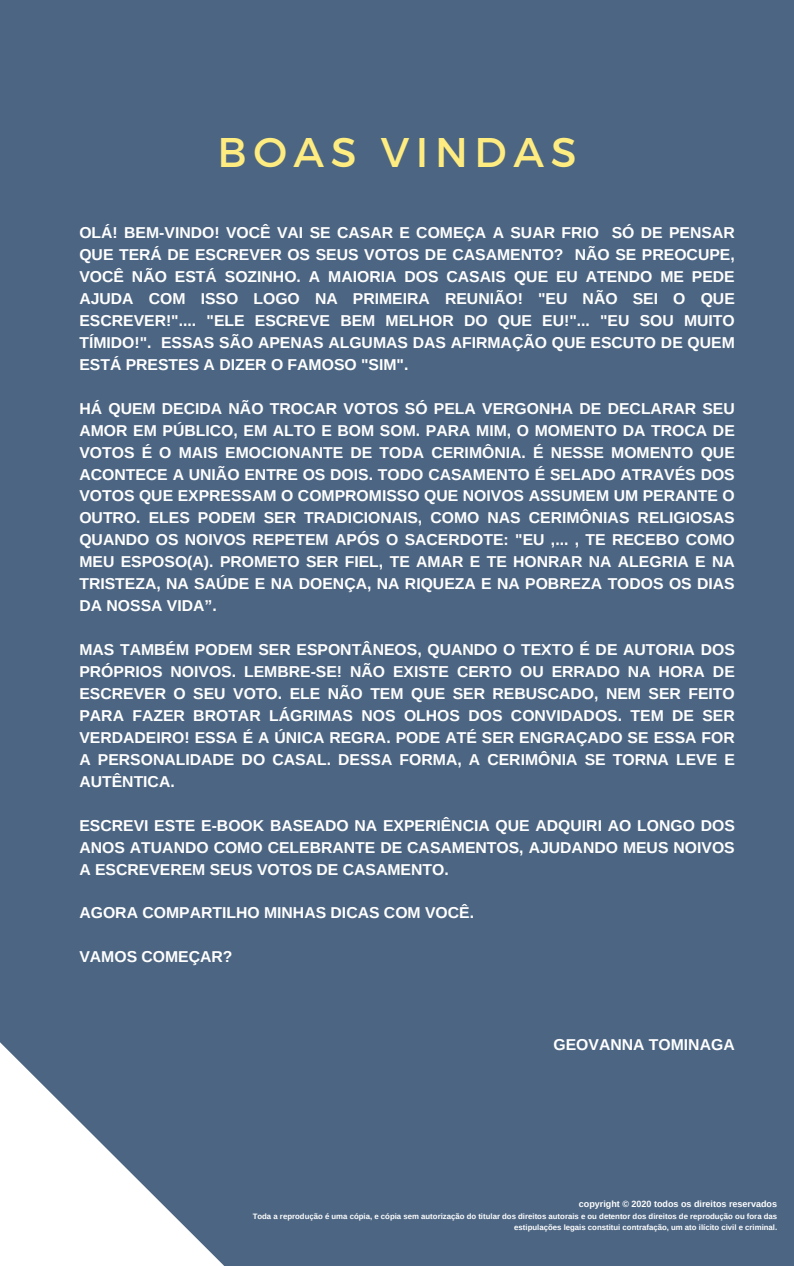
<style>
.page{position:relative;width:794px;height:1266px;background:#fff}
.page>*{position:absolute;margin:0;border:0;box-sizing:border-box;transform-origin:0 0}
.t1{font:41.47px "Montserrat";letter-spacing:.16em;color:#ffec80}
.t2{font:700 15.75px/21.9px "Arimo";color:#fff;text-align:justify}
.t3{font:700 9px "Arimo";color:#fff}
.t4{font:700 7.8px/10.6px "Arimo";color:#fff;text-align:right}
</style>
<div class="page">
<div style="left:0;top:0;width:793px;height:1266px;background:#4c6582"></div>
<svg style="left:0;top:1042px;width:224px;height:224px"></svg>
<p class="t1" style="left:217px;top:125px;width:360px">BOAS VINDAS</p>
<p class="t2" style="left:79px;top:222px;width:656px">OLÁ! BEM-VINDO! VOCÊ VAI SE CASAR E COMEÇA A SUAR FRIO SÓ DE PENSAR QUE TERÁ DE ESCREVER OS SEUS VOTOS DE CASAMENTO? NÃO SE PREOCUPE, VOCÊ NÃO ESTÁ SOZINHO. A MAIORIA DOS CASAIS QUE EU ATENDO ME PEDE AJUDA COM ISSO LOGO NA PRIMEIRA REUNIÃO! "EU NÃO SEI O QUE ESCREVER!".... "ELE ESCREVE BEM MELHOR DO QUE EU!"... "EU SOU MUITO TÍMIDO!". ESSAS SÃO APENAS ALGUMAS DAS AFIRMAÇÃO QUE ESCUTO DE QUEM ESTÁ PRESTES A DIZER O FAMOSO "SIM".</p>
<p class="t2" style="left:79px;top:397px;width:656px">HÁ QUEM DECIDA NÃO TROCAR VOTOS SÓ PELA VERGONHA DE DECLARAR SEU AMOR EM PÚBLICO, EM ALTO E BOM SOM. PARA MIM, O MOMENTO DA TROCA DE VOTOS É O MAIS EMOCIONANTE DE TODA CERIMÔNIA. É NESSE MOMENTO QUE ACONTECE A UNIÃO ENTRE OS DOIS. TODO CASAMENTO É SELADO ATRAVÉS DOS VOTOS QUE EXPRESSAM O COMPROMISSO QUE NOIVOS ASSUMEM UM PERANTE O OUTRO. ELES PODEM SER TRADICIONAIS, COMO NAS CERIMÔNIAS RELIGIOSAS QUANDO OS NOIVOS REPETEM APÓS O SACERDOTE: "EU ,... , TE RECEBO COMO MEU ESPOSO(A). PROMETO SER FIEL, TE AMAR E TE HONRAR NA ALEGRIA E NA TRISTEZA, NA SAÚDE E NA DOENÇA, NA RIQUEZA E NA POBREZA TODOS OS DIAS DA NOSSA VIDA”.</p>
<p class="t2" style="left:79px;top:638px;width:656px">MAS TAMBÉM PODEM SER ESPONTÂNEOS, QUANDO O TEXTO É DE AUTORIA DOS PRÓPRIOS NOIVOS. LEMBRE-SE! NÃO EXISTE CERTO OU ERRADO NA HORA DE ESCREVER O SEU VOTO. ELE NÃO TEM QUE SER REBUSCADO, NEM SER FEITO PARA FAZER BROTAR LÁGRIMAS NOS OLHOS DOS CONVIDADOS. TEM DE SER VERDADEIRO! ESSA É A ÚNICA REGRA. PODE ATÉ SER ENGRAÇADO SE ESSA FOR A PERSONALIDADE DO CASAL. DESSA FORMA, A CERIMÔNIA SE TORNA LEVE E AUTÊNTICA.</p>
<p class="t2" style="left:79px;top:814px;width:656px">ESCREVI ESTE E-BOOK BASEADO NA EXPERIÊNCIA QUE ADQUIRI AO LONGO DOS ANOS ATUANDO COMO CELEBRANTE DE CASAMENTOS, AJUDANDO MEUS NOIVOS A ESCREVEREM SEUS VOTOS DE CASAMENTO.</p>
<p class="t2" style="left:79px;top:902px;width:396px">AGORA COMPARTILHO MINHAS DICAS COM VOCÊ.</p>
<p class="t2" style="left:79px;top:946px;width:155px">VAMOS COMEÇAR?</p>
<p class="t2" style="left:553px;top:1033px;width:182px">GEOVANNA TOMINAGA</p>
<p class="t3" style="left:578px;top:1199px;width:199px">copyright © 2020 todos os direitos reservados</p>
<p class="t4" style="left:252px;top:1211px;width:526px">Toda a reprodução é uma cópia, e cópia sem autorização do titular dos direitos autorais e ou detentor dos direitos de reprodução ou fora das estipulações legais constitui contrafação, um ato ilícito civil e criminal.</p>
</div>
